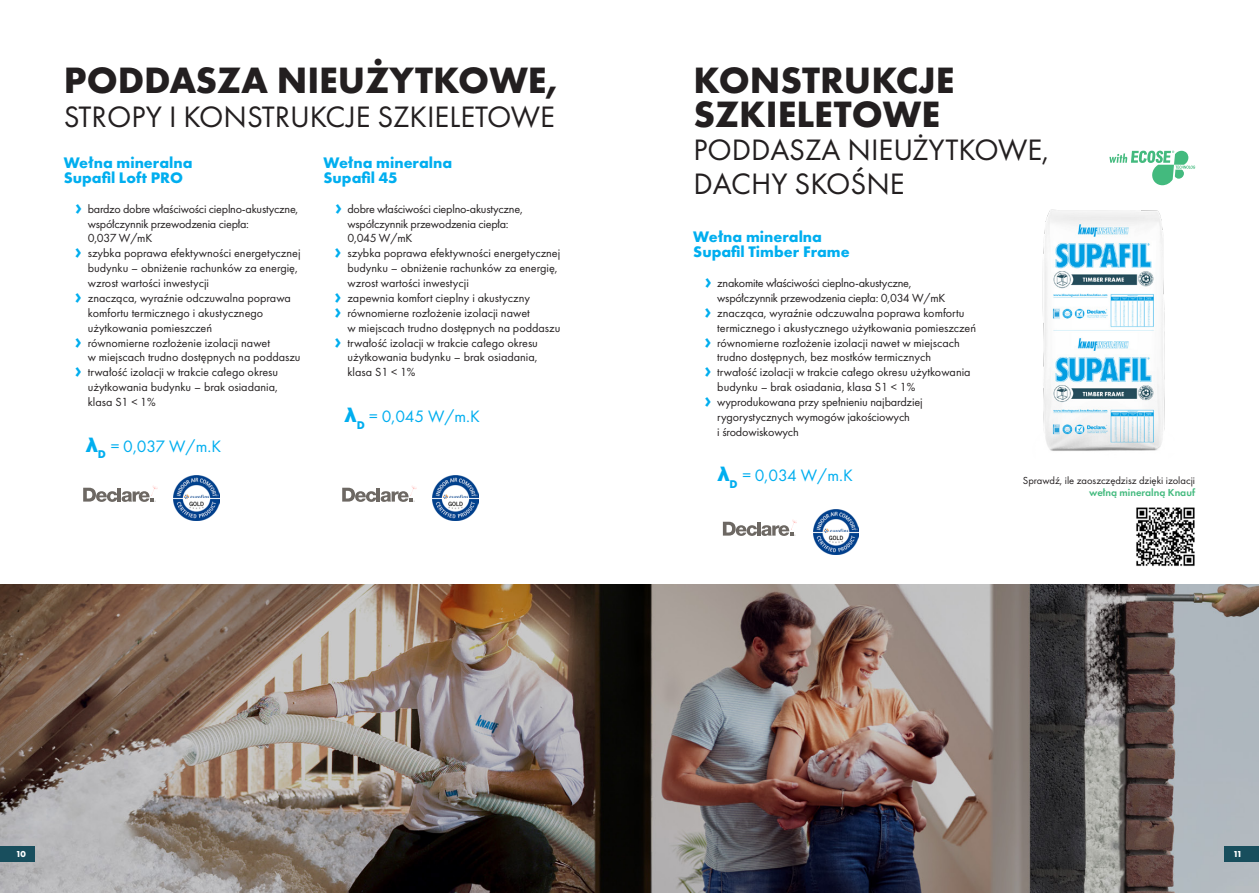
<style>
.page{position:relative;width:1259px;height:893px;background:#fff}
.page>*{position:absolute;margin:0;border:0;box-sizing:border-box;transform-origin:0 0}
.TYTUŁY_mniejsze{font:700 38.1px "Futura PT";color:#231f20}
.TYTUŁY_mniejsze-2{font:30.6px/33.9px "Futura PT";color:#231f20}
.BEZ_przyciągania{font:17.1px "Futura PT";letter-spacing:-.015em;color:#00aeef}
.tytuł_produkt{font:700 15.9px/14.9px "Futura PT";color:#00aeef}
.t1{font:12.15px/14.9px "Futura PT";color:#231f20}
.t2{font:12.15px/14.9px "Futura PT";letter-spacing:-.02em;color:#231f20}
.śródtytuły_-_niebieskie{font:10.5px/11.7px "Futura PT";color:#231f20;text-align:right}
.t3{font:700 9px "Futura PT";color:#fff}
.s1{font-weight:700;font-size:22.2px;color:#00aeef}
.s2{font-family:"Arial";font-weight:900;font-size:19.95px}
.s3{font-weight:600;color:#43ba7e}
</style>
<div class="page">
<img style="left:1042px;top:209px;width:123px;height:242px">
<svg style="left:1109px;top:151px;width:86px;height:34px"></svg>
<img style="left:0;top:585px;width:1259px;height:308px">
<svg style="left:342px;top:485px;width:74px;height:17px"></svg>
<img style="left:432px;top:475px;width:46px;height:46px">
<svg style="left:723px;top:520px;width:74px;height:16px"></svg>
<img style="left:813px;top:509px;width:46px;height:46px">
<svg style="left:83px;top:485px;width:74px;height:17px"></svg>
<img style="left:173px;top:475px;width:46px;height:46px">
<img style="left:1136px;top:507px;width:59px;height:60px">
<div style="left:0;top:846px;width:35px;height:15px;background:#184e5d"></div>
<div style="left:1224px;top:846px;width:35px;height:15px;background:#184e5d"></div>
<p class="TYTUŁY_mniejsze" style="left:64px;top:56px;width:495px">PODDASZA NIEUŻYTKOWE,</p>
<p class="TYTUŁY_mniejsze-2" style="left:64px;top:99px;width:492px">STROPY I KONSTRUKCJE SZKIELETOWE</p>
<p class="tytuł_produkt" style="left:64px;top:155px;width:130px">Wełna mineralna<br>Supafil Loft PRO</p>
<p class="t2" style="left:88px;top:201px;width:212px;text-indent:-12px"><span class="s1">›</span> bardzo dobre właściwości cieplno-akustyczne, współczynnik przewodzenia ciepła:<br>0,037 W/mK</p>
<p class="t1" style="left:88px;top:246px;width:214px;text-indent:-13px"><span class="s1">›</span> szybka poprawa efektywności energetycznej budynku – obniżenie rachunków za energię, wzrost wartości inwestycji</p>
<p class="t1" style="left:88px;top:290px;width:205px;text-indent:-13px"><span class="s1">›</span> znacząca, wyraźnie odczuwalna poprawa komfortu termicznego i akustycznego użytkowania pomieszczeń</p>
<p class="t1" style="left:88px;top:335px;width:214px;text-indent:-13px"><span class="s1">›</span> równomierne rozłożenie izolacji nawet<br>w miejscach trudno dostępnych na poddaszu</p>
<p class="t1" style="left:88px;top:365px;width:192px;text-align:justify;text-indent:-13px"><span class="s1">›</span> trwałość izolacji w trakcie całego okresu użytkowania budynku – brak osiadania, klasa S1 &lt; 1%</p>
<p class="BEZ_przyciągania" style="left:86px;top:436px;width:137px"><span class="s2">λ</span><sub>D</sub> = 0,037 W/m.K</p>
<p class="tytuł_produkt" style="left:323px;top:155px;width:130px">Wełna mineralna<br>Supafil 45</p>
<p class="t2" style="left:347px;top:201px;width:177px;text-indent:-12px"><span class="s1">›</span> dobre właściwości cieplno-akustyczne, współczynnik przewodzenia ciepła:<br>0,045 W/mK</p>
<p class="t1" style="left:347px;top:246px;width:214px;text-indent:-13px"><span class="s1">›</span> szybka poprawa efektywności energetycznej budynku – obniżenie rachunków za energię, wzrost wartości inwestycji</p>
<p class="t1" style="left:334px;top:290px;width:197px"><span class="s1">›</span> zapewnia komfort cieplny i akustyczny</p>
<p class="t1" style="left:347px;top:305px;width:214px;text-indent:-13px"><span class="s1">›</span> równomierne rozłożenie izolacji nawet<br>w miejscach trudno dostępnych na poddaszu</p>
<p class="t1" style="left:347px;top:335px;width:192px;text-align:justify;text-indent:-13px"><span class="s1">›</span> trwałość izolacji w trakcie całego okresu użytkowania budynku – brak osiadania, klasa S1 &lt; 1%</p>
<p class="BEZ_przyciągania" style="left:344px;top:406px;width:137px"><span class="s2">λ</span><sub>D</sub> = 0,045 W/m.K</p>
<p class="TYTUŁY_mniejsze" style="left:693px;top:56px;width:262px">KONSTRUKCJE</p>
<p class="TYTUŁY_mniejsze" style="left:693px;top:89px;width:248px">SZKIELETOWE</p>
<p class="TYTUŁY_mniejsze-2" style="left:693px;top:133px;width:357px">PODDASZA NIEUŻYTKOWE,<br>DACHY SKOŚNE</p>
<p class="tytuł_produkt" style="left:693px;top:229px;width:158px">Wełna mineralna<br>Supafil Timber Frame</p>
<p class="t2" style="left:717px;top:275px;width:230px;text-indent:-12px"><span class="s1">›</span> znakomite właściwości cieplno-akustyczne, współczynnik przewodzenia ciepła: 0,034 W/mK</p>
<p class="t1" style="left:717px;top:305px;width:260px;text-indent:-13px"><span class="s1">›</span> znacząca, wyraźnie odczuwalna poprawa komfortu termicznego i akustycznego użytkowania pomieszczeń</p>
<p class="t1" style="left:717px;top:335px;width:244px;text-indent:-13px"><span class="s1">›</span> równomierne rozłożenie izolacji nawet w miejscach trudno dostępnych, bez mostków termicznych</p>
<p class="t1" style="left:717px;top:365px;width:255px;text-indent:-13px"><span class="s1">›</span> trwałość izolacji w trakcie całego okresu użytkowania budynku – brak osiadania, klasa S1 &lt; 1%</p>
<p class="t1" style="left:717px;top:395px;width:207px;text-indent:-13px"><span class="s1">›</span> wyprodukowana przy spełnieniu najbardziej rygorystycznych wymogów jakościowych<br>i środowiskowych</p>
<p class="BEZ_przyciągania" style="left:717px;top:466px;width:137px"><span class="s2">λ</span><sub>D</sub> = 0,034 W/m.K</p>
<p class="śródtytuły_-_niebieskie" style="left:1023px;top:475px;width:174px">Sprawdź, ile zaoszczędzisz dzięki izolacji <span class="s3">wełną mineralną Knauf</span></p>
<p class="t3" style="left:16px;top:848px;width:12px">10</p>
<p class="t3" style="left:1233px;top:848px;width:11px">11</p>
</div>
